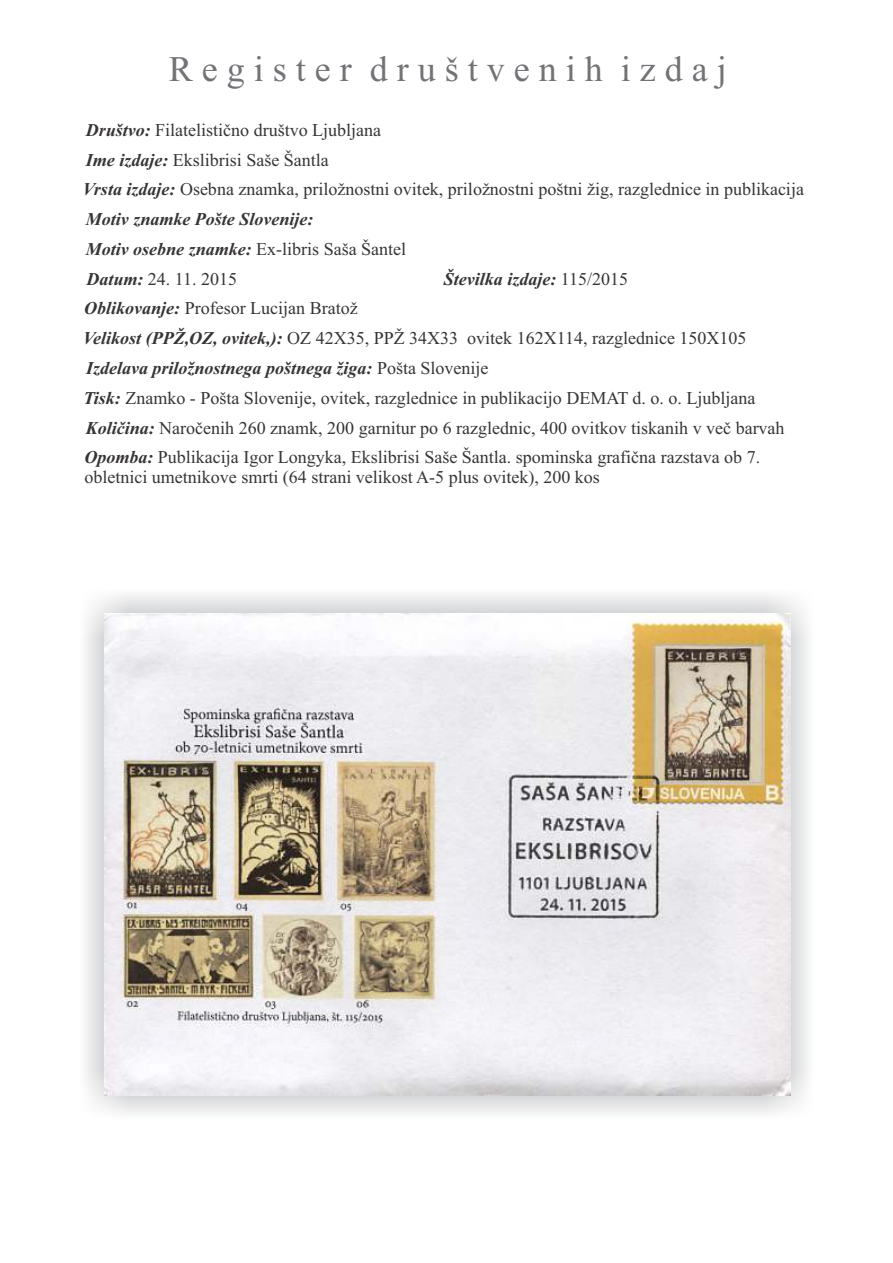
<style>
.page{position:relative;width:893px;height:1263px;background:#fff}
.page>*{position:absolute;margin:0;border:0;box-sizing:border-box;transform-origin:0 0}
.t1{font:36px "Times New Roman";color:#727376}
.t2{font:18px/29.5px "Times New Roman";color:#373435}
.t3{font:italic 700 18px/30.3px "Times New Roman";color:#373435}
.s1{font-weight:700;font-style:italic}
.s2{font-weight:400;font-style:normal}
</style>
<div class="page">
<img style="left:104px;top:613px;width:687px;height:482px">
<h1 class="t1" style="left:169px;top:56px;width:559px">R e g i s t e r d r u š t v e n i h i z d a j</h1>
<p class="t2" style="left:83px;top:117px;width:722px"><span class="s1">Društvo:</span> Filatelistično društvo Ljubljana<br><span class="s1">Ime izdaje:</span> Ekslibrisi Saše Šantla<br><span class="s1">Vrsta izdaje:</span> Osebna znamka, priložnostni ovitek, priložnostni poštni žig, razglednice in publikacija</p>
<p class="t3" style="left:86px;top:206px;width:322px">Motiv znamke Pošte Slovenije:<br>Motiv osebne znamke: <span class="s2">Ex-libris Saša Šantel</span></p>
<p class="t2" style="left:86px;top:266px;width:152px"><span class="s1">Datum:</span> 24. 11. 2015</p>
<p class="t3" style="left:444px;top:266px;width:186px">Številka izdaje: <span class="s2">115/2015</span></p>
<p class="t2" style="left:84px;top:295px;width:275px"><span class="s1">Oblikovanje:</span> Profesor Lucijan Bratož</p>
<p class="t2" style="left:83px;top:325px;width:665px"><span class="s1">Velikost (PPŽ,OZ, ovitek,):</span> OZ 42X35, PPŽ 34X33 ovitek 162X114, razglednice 150X105</p>
<p class="t3" style="left:86px;top:355px;width:404px">Izdelava priložnostnega poštnega žiga: <span class="s2">Pošta Slovenije</span></p>
<p class="t2" style="left:84px;top:385px;width:673px"><span class="s1">Tisk:</span> Znamko - Pošta Slovenije, ovitek, razglednice in publikacijo DEMAT d. o. o. Ljubljana</p>
<p class="t2" style="left:84px;top:415px;width:702px"><span class="s1">Količina:</span> Naročenih 260 znamk, 200 garnitur po 6 razglednic, 400 ovitkov tiskanih v več barvah<br><span class="s1">Opomba:</span> Publikacija Igor Longyka, Ekslibrisi Saše Šantla. spominska grafična razstava ob 7.</p>
<p class="t2" style="left:84px;top:464px;width:517px">obletnici umetnikove smrti (64 strani velikost A-5 plus ovitek), 200 kos</p>
</div>
